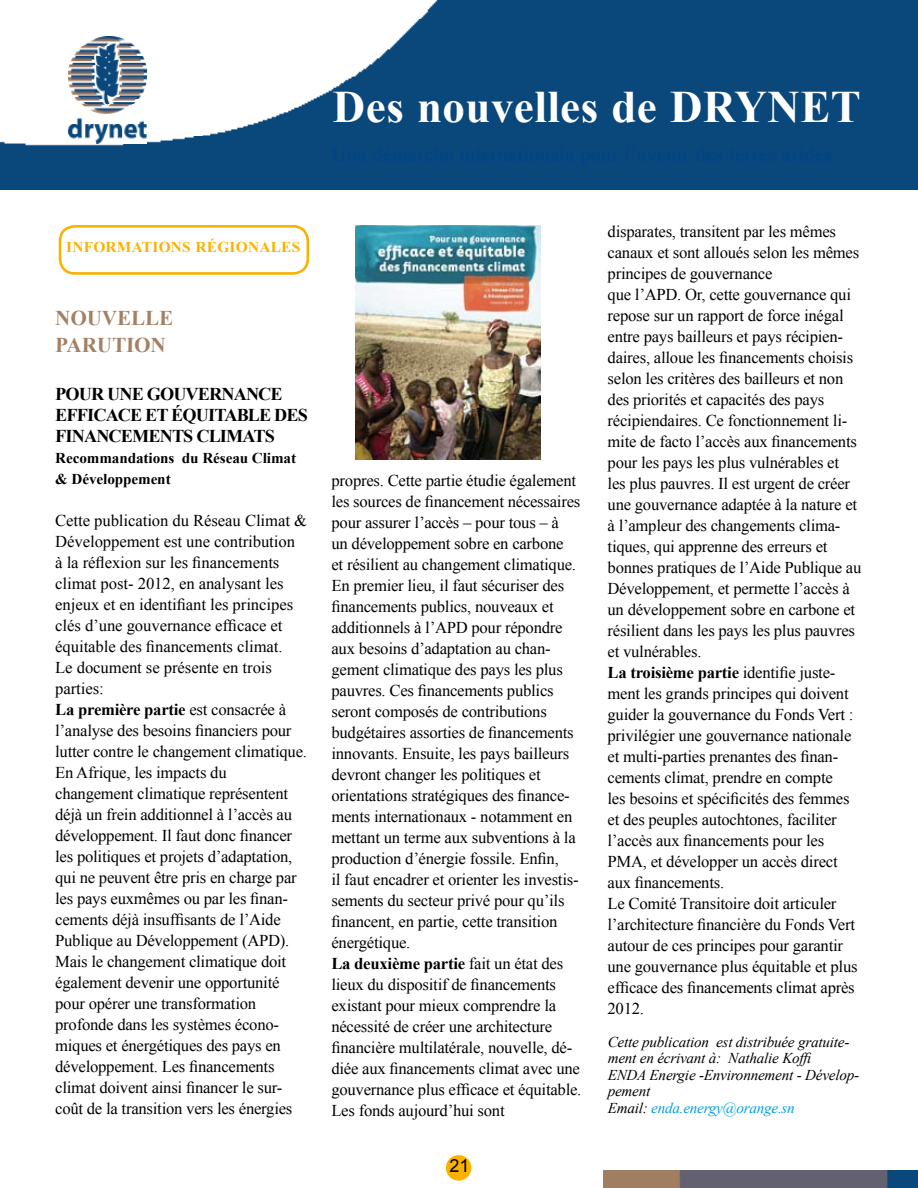
<style>
.page{position:relative;width:918px;height:1188px;background:#fff}
.page>*{position:absolute;margin:0;border:0;box-sizing:border-box;transform-origin:0 0}
.t1{font:700 45px "Times New Roman";letter-spacing:.01em;color:#fff}
.t2{font:700 21px/27px "Times New Roman";color:#a48063}
.t3{font:700 18px "Times New Roman";color:#000}
.t4{font:18px "Arial";color:#000}
.t5{font:16.5px/21px "Times New Roman";letter-spacing:-.01em;color:#000}
.t6{font:italic 15px/16.5px "Times New Roman";letter-spacing:-.01em;color:#000}
.t7{font:700 15px/21px "Times New Roman";color:#000}
.t8{font:700 15px "Times New Roman";color:#f9b200}
.s1{font-style:inherit}
.s2{font-weight:700}
.s3{color:#009ee0}
</style>
<div class="page">
<div style="left:59px;top:225px;width:250px;height:50px;border:3px solid #f9b200;border-radius:15px"></div>
<img style="left:0;top:0;width:918px;height:189px">
<img style="left:68px;top:37px;width:79px;height:106px">
<div style="left:446px;top:1155px;width:25px;height:26px;background:#f9b200;border-radius:50%"></div>
<img style="left:604px;top:1171px;width:314px;height:17px">
<img style="left:355px;top:225px;width:185px;height:235px">
<h1 class="t1" style="left:333px;top:76px;width:529px">DES NOUVELLES DE DRYNET</h1>
<p class="t8" style="left:66px;top:237px;width:18px">INFORMATIONS</p>
<p class="t8" style="left:196px;top:237px;width:34px">RÉGIONALES</p>
<p class="t2" style="left:55px;top:304px;width:62px">NOUVELLE<br>PAR</p>
<p class="t2" style="left:97px;top:331px;width:30px">UTION</p>
<p class="t3" style="left:55px;top:381px;width:144px">POUR UNE GOUVERNAN</p>
<p class="t3" style="left:258px;top:381px;width:22px">CE</p>
<p class="t3" style="left:55px;top:402px;width:11px">EFFI</p>
<p class="t3" style="left:93px;top:402px;width:127px">CACE ET ÉQUITABLE</p>
<p class="t3" style="left:274px;top:402px;width:24px">DES</p>
<p class="t3" style="left:55px;top:423px;width:12px">FINAN</p>
<p class="t3" style="left:109px;top:423px;width:26px">CEMENTS</p>
<p class="t3" style="left:196px;top:423px;width:25px">CLIMATS</p>
<p class="t7" style="left:55px;top:447px;width:243px">RECOMMANDATIONS DU <span class="s1">R</span>ÉSEAU CLIMAT &amp; DÉVELOPPEMENT</p>
<p class="t5" style="left:55px;top:509px;width:254px">Cette publication du Réseau Climat &amp; Développement est une contribution<br>à la réflexion sur les financements climat post- 2012, en analysant les enjeux et en identifiant les principes clés d’une gouvernance efficace et équitable des financements climat.<br>Le document se présente en trois parties:<br><span class="s2">LA PREMIÈRE PARTIE</span> est consacrée à l’analyse des besoins financiers pour lutter contre le changement climatique.<br>En Afrique, les impacts du changement climatique représentent déjà un frein additionnel à l’accès au développement. Il faut donc financer les politiques et projets d’adaptation, qui ne peuvent être pris en charge par les pays euxmêmes ou par les finan&shy;cements déjà insuffisants de l’Aide Publique au Développement (APD).<br>Mais le changement climatique doit également devenir une opportunité pour opérer une transformation profonde dans les systèmes écono&shy;miques et énergétiques des pays en développement. Les financements climat doivent ainsi financer le sur&shy;coût de la transition vers les énergies</p>
<p class="t5" style="left:331px;top:470px;width:252px">propres. Cette partie étudie également les sources de financement nécessaires pour assurer l’accès – pour tous – à<br>un développement sobre en carbone<br>et résilient au changement climatique.<br>En premier lieu, il faut sécuriser des financements publics, nouveaux et additionnels à l’APD pour répondre aux besoins d’adaptation au chan&shy;gement climatique des pays les plus pauvres. Ces financements publics seront composés de contributions budgétaires assorties de financements innovants. Ensuite, les pays bailleurs devront changer les politiques et orientations stratégiques des finance&shy;ments internationaux - notamment en mettant un terme aux subventions à la production d’énergie fossile. Enfin,<br>il faut encadrer et orienter les investis&shy;sements du secteur privé pour qu’ils financent, en partie, cette transition énergétique.<br><span class="s2">LA DEUXIÈME PARTIE</span> fait un état des lieux du dispositif de financements existant pour mieux comprendre la nécessité de créer une architecture financière multilatérale, nouvelle, dé&shy;diée aux financements climat avec une gouvernance plus efficace et équitable.<br>Les fonds aujourd’hui sont</p>
<p class="t4" style="left:449px;top:1154px;width:22px">21</p>
<p class="t5" style="left:608px;top:221px;width:255px">disparates, transitent par les mêmes canaux et sont alloués selon les mêmes principes de gouvernance<br>que l’APD. Or, cette gouvernance qui repose sur un rapport de force inégal entre pays bailleurs et pays récipien&shy;daires, alloue les financements choisis selon les critères des bailleurs et non des priorités et capacités des pays récipiendaires. Ce fonctionnement li&shy;mite de facto l’accès aux financements pour les pays les plus vulnérables et les plus pauvres. Il est urgent de créer une gouvernance adaptée à la nature et à l’ampleur des changements clima&shy;tiques, qui apprenne des erreurs et bonnes pratiques de l’Aide Publique au Développement, et permette l’accès à un développement sobre en carbone et résilient dans les pays les plus pauvres et vulnérables.<br><span class="s2">LA TROISIÈME PARTIE</span> identifie juste&shy;ment les grands principes qui doivent guider la gouvernance du Fonds Vert : privilégier une gouvernance nationale et multi-parties prenantes des finan&shy;cements climat, prendre en compte<br>les besoins et spécificités des femmes et des peuples autochtones, faciliter l’accès aux financements pour les PMA, et développer un accès direct aux financements.<br>Le Comité Transitoire doit articuler l’architecture financière du Fonds Vert autour de ces principes pour garantir une gouvernance plus équitable et plus efficace des financements climat après 2012.</p>
<p class="t6" style="left:608px;top:1033px;width:253px">Cette publication est distribuée gratuite&shy;ment en écrivant à: Nathalie Koffi<br>ENDA Energie -Environnement - Dévelop&shy;pement<br>Email: <span class="s3">enda.energy@orange.sn</span></p>
</div>
